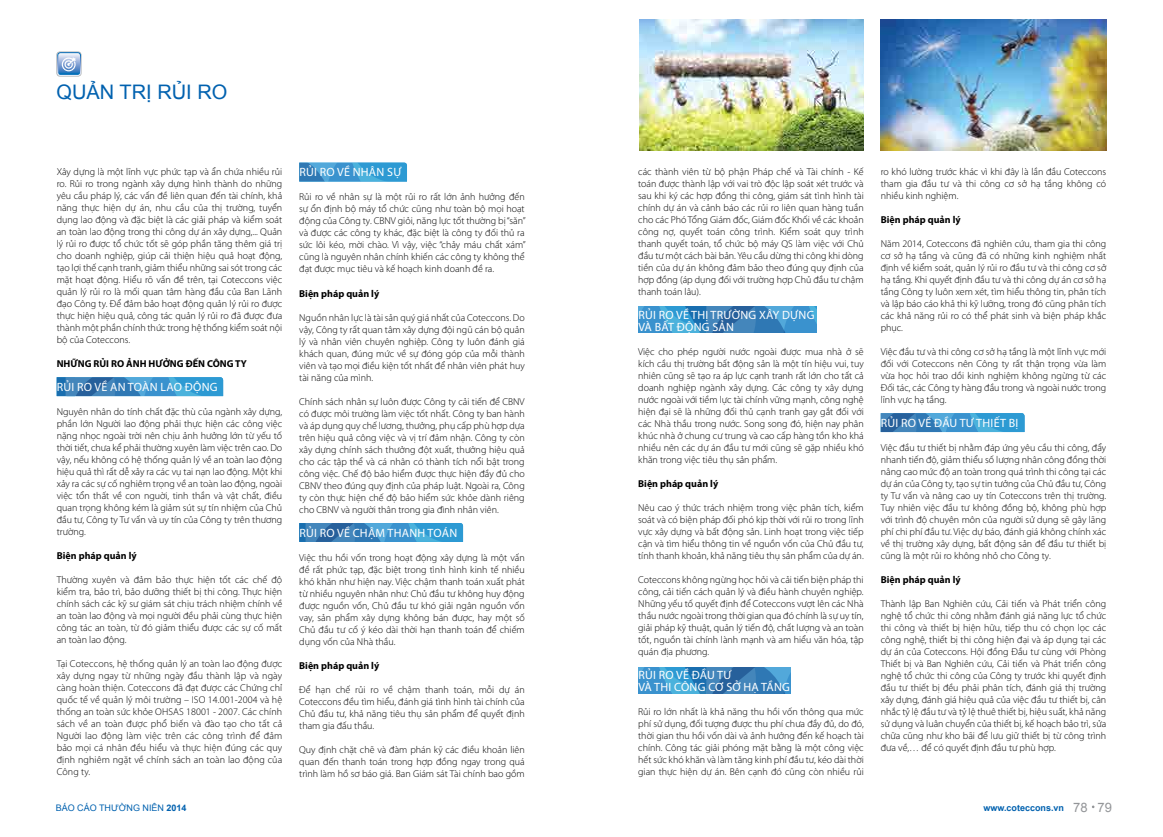
<style>
.page{position:relative;width:1163px;height:837px;background:#fff}
.page>*{position:absolute;margin:0;border:0;box-sizing:border-box;transform-origin:0 0}
.t1{font:20px "Arial";color:#0061af}
.t2{font:12px/12px "Myriad Pro";letter-spacing:.02em;color:#fff}
.t3{font:300 10px/12px "Myriad Pro";color:#000;text-align:justify}
.t4{font:700 10px "Myriad Pro";color:#000}
.t5{font:9px "Arial";color:#0061af}
.t6{font:700 9px "Arial";color:#0061af}
.s1{font-weight:700}
.s2{font-weight:400;font-size:13px;color:#939598}
</style>
<div class="page">
<svg style="left:299px;top:163px;width:108px;height:18px;background:#3897ce"></svg>
<svg style="left:299px;top:523px;width:164px;height:18px;background:#378bc3"></svg>
<svg style="left:880px;top:413px;width:144px;height:19px;background:#388ec5"></svg>
<svg style="left:638px;top:306px;width:178px;height:26px;background:#388ac2"></svg>
<svg style="left:638px;top:667px;width:152px;height:26px;background:#3888c0"></svg>
<svg style="left:57px;top:377px;width:166px;height:19px;background:#378bc3"></svg>
<svg style="left:57px;top:52px;width:24px;height:24px"></svg>
<img style="left:639px;top:19px;width:224px;height:131px">
<img style="left:880px;top:19px;width:226px;height:131px">
<h1 class="t1" style="left:57px;top:78px;width:172px">QUẢN TRỊ RỦI RO</h1>
<p class="t3" style="left:57px;top:165px;width:227px">Xây dựng là một lĩnh vực phức tạp và ẩn chứa nhiều rủi ro. Rủi ro trong ngành xây dựng hình thành do những yêu cầu pháp lý, các vấn đề liên quan đến tài chính, khả năng thực hiện dự án, nhu cầu của thị trường, tuyển dụng lao động và đặc biệt là các giải pháp và kiểm soát an toàn lao động trong thi công dự án xây dựng,... Quản lý rủi ro được tổ chức tốt sẽ góp phần tăng thêm giá trị cho doanh nghiệp, giúp cải thiện hiệu quả hoạt động, tạo lợi thế cạnh tranh, giảm thiểu những sai sót trong các mặt hoạt động. Hiểu rõ vấn đề trên, tại Coteccons việc quản lý rủi ro là mối quan tâm hàng đầu của Ban Lãnh đạo Công ty. Để đảm bảo hoạt động quản lý rủi ro được thực hiện hiệu quả, công tác quản lý rủi ro đã được đưa thành một phần chính thức trong hệ thống kiểm soát nội bộ của Coteccons.</p>
<p class="t4" style="left:57px;top:357px;width:191px">NHỮNG RỦI RO ẢNH HƯỞNG ĐẾN CÔNG TY</p>
<p class="t2" style="left:57px;top:381px;width:162px">RỦI RO VỀ AN TOÀN LAO ĐỘNG</p>
<p class="t3" style="left:57px;top:405px;width:227px">Nguyên nhân do tính chất đặc thù của ngành xây dựng, phần lớn Người lao động phải thực hiện các công việc nặng nhọc ngoài trời nên chịu ảnh hưởng lớn từ yếu tố thời tiết, chưa kể phải thường xuyên làm việc trên cao. Do vậy, nếu không có hệ thống quản lý về an toàn lao động hiệu quả thì rất dễ xảy ra các vụ tai nạn lao động. Một khi xảy ra các sự cố nghiêm trọng về an toàn lao động, ngoài việc tổn thất về con nguời, tinh thần và vật chất, điều quan trọng không kém là giảm sút sự tín nhiệm của Chủ đầu tư, Công ty Tư vấn và uy tín của Công ty trên thương trường.</p>
<p class="t4" style="left:57px;top:549px;width:81px">Biện pháp quản lý</p>
<p class="t3" style="left:57px;top:573px;width:227px">Thường xuyên và đảm bảo thực hiện tốt các chế độ kiểm tra, bảo trì, bảo dưỡng thiết bị thi công. Thực hiện chính sách các kỹ sư giám sát chịu trách nhiệm chính về an toàn lao động và mọi người đều phải cùng thực hiện công tác an toàn, từ đó giảm thiểu được các sự cố mất an toàn lao động.</p>
<p class="t3" style="left:57px;top:657px;width:227px">Tại Coteccons, hệ thống quản lý an toàn lao động được xây dựng ngay từ những ngày đầu thành lập và ngày càng hoàn thiện. Coteccons đã đạt được các Chứng chỉ quốc tế về quản lý môi trường – ISO 14.001-2004 và hệ thống an toàn sức khỏe OHSAS 18001 - 2007. Các chính sách về an toàn được phổ biến và đào tạo cho tất cả Người lao động làm việc trên các công trình để đảm bảo mọi cá nhân đều hiểu và thực hiện đúng các quy định nghiêm ngặt về chính sách an toàn lao động của Công ty.</p>
<p class="t2" style="left:299px;top:166px;width:104px">RỦI RO VỀ NHÂN SỰ</p>
<p class="t3" style="left:299px;top:191px;width:228px">Rủi ro về nhân sự là một rủi ro rất lớn ảnh hưởng đến sự ổn định bộ máy tổ chức cũng như toàn bộ mọi hoạt động của Công ty. CBNV giỏi, năng lực tốt thường bị “săn” và được các công ty khác, đặc biệt là công ty đối thủ ra sức lôi kéo, mời chào. Vì vậy, việc “chảy máu chất xám” cũng là nguyên nhân chính khiến các công ty không thể đạt được mục tiêu và kế hoạch kinh doanh đề ra.</p>
<p class="t4" style="left:299px;top:286px;width:81px">Biện pháp quản lý</p>
<p class="t3" style="left:299px;top:311px;width:227px">Nguồn nhân lực là tài sản quý giá nhất của Coteccons. Do vậy, Công ty rất quan tâm xây dựng đội ngũ cán bộ quản lý và nhân viên chuyên nghiệp. Công ty luôn đánh giá khách quan, đúng mức về sự đóng góp của mỗi thành viên và tạo mọi điều kiện tốt nhất để nhân viên phát huy tài năng của mình.</p>
<p class="t3" style="left:299px;top:395px;width:227px">Chính sách nhân sự luôn được Công ty cải tiến để CBNV có được môi trường làm việc tốt nhất. Công ty ban hành và áp dụng quy chế lương, thưởng, phụ cấp phù hợp dựa trên hiệu quả công việc và vị trí đảm nhận. Công ty còn xây dựng chính sách thưởng đột xuất, thưởng hiệu quả cho các tập thể và cá nhân có thành tích nổi bật trong công việc. Chế độ bảo hiểm được thực hiện đầy đủ cho CBNV theo đúng quy định của pháp luật. Ngoài ra, Công ty còn thực hiện chế độ bảo hiểm sức khỏe dành riêng cho CBNV và người thân trong gia đình nhân viên.</p>
<p class="t2" style="left:299px;top:526px;width:159px">RỦI RO VỀ CHẬM THANH TOÁN</p>
<p class="t3" style="left:299px;top:551px;width:227px">Việc thu hồi vốn trong hoạt động xây dựng là một vấn đề rất phức tạp, đặc biệt trong tình hình kinh tế nhiều khó khăn như hiện nay. Việc chậm thanh toán xuất phát từ nhiều nguyên nhân như: Chủ đầu tư không huy động được nguồn vốn, Chủ đầu tư khó giải ngân nguồn vốn vay, sản phẩm xây dựng không bán được, hay một số Chủ đầu tư cố ý kéo dài thời hạn thanh toán để chiếm dụng vốn của Nhà thầu.</p>
<p class="t4" style="left:299px;top:658px;width:81px">Biện pháp quản lý</p>
<p class="t3" style="left:299px;top:683px;width:227px">Để hạn chế rủi ro về chậm thanh toán, mỗi dự án Coteccons đều tìm hiểu, đánh giá tình hình tài chính của Chủ đầu tư, khả năng tiêu thụ sản phẩm để quyết định tham gia đấu thầu.</p>
<p class="t3" style="left:299px;top:743px;width:227px">Quy định chặt chẽ và đàm phán kỹ các điều khoản liên quan đến thanh toán trong hợp đồng ngay trong quá trình làm hồ sơ báo giá. Ban Giám sát Tài chính bao gồm</p>
<p class="t3" style="left:638px;top:165px;width:227px">các thành viên từ bộ phận Pháp chế và Tài chính - Kế toán được thành lập với vai trò độc lập soát xét trước và sau khi ký các hợp đồng thi công, giám sát tình hình tài chính dự án và cảnh báo các rủi ro liên quan hàng tuần cho các Phó Tổng Giám đốc, Giám đốc Khối về các khoản công nợ, quyết toán công trình. Kiểm soát quy trình thanh quyết toán, tổ chức bộ máy QS làm việc với Chủ đầu tư một cách bài bản. Yêu cầu dừng thi công khi dòng tiền của dự án không đảm bảo theo đúng quy định của hợp đồng (áp dụng đối với trường hợp Chủ đầu tư chậm thanh toán lâu).</p>
<p class="t2" style="left:638px;top:309px;width:178px">RỦI RO VỀ THỊ TRƯỜNG XÂY DỰNG<br>VÀ BẤT ĐỘNG SẢN</p>
<p class="t3" style="left:638px;top:345px;width:227px">Việc cho phép người nước ngoài được mua nhà ở sẽ kích cầu thị trường bất động sản là một tín hiệu vui, tuy nhiên cũng sẽ tạo ra áp lực cạnh tranh rất lớn cho tất cả doanh nghiệp ngành xây dựng. Các công ty xây dựng nước ngoài với tiềm lực tài chính vững mạnh, công nghệ hiện đại sẽ là những đối thủ cạnh tranh gay gắt đối với các Nhà thầu trong nước. Song song đó, hiện nay phân khúc nhà ở chung cư trung và cao cấp hàng tồn kho khá nhiều nên các dự án đầu tư mới cũng sẽ gặp nhiều khó khăn trong việc tiêu thụ sản phẩm.</p>
<p class="t4" style="left:638px;top:477px;width:81px">Biện pháp quản lý</p>
<p class="t3" style="left:638px;top:501px;width:227px">Nêu cao ý thức trách nhiệm trong việc phân tích, kiểm soát và có biện pháp đối phó kịp thời với rủi ro trong lĩnh vực xây dựng và bất động sản. Linh hoạt trong việc tiếp cận và tìm hiểu thông tin về nguồn vốn của Chủ đầu tư, tính thanh khoản, khả năng tiêu thụ sản phẩm của dự án.</p>
<p class="t3" style="left:638px;top:573px;width:227px">Coteccons không ngừng học hỏi và cải tiến biện pháp thi công, cải tiến cách quản lý và điều hành chuyên nghiệp.<br>Những yếu tố quyết định để Coteccons vượt lên các Nhà thầu nước ngoài trong thời gian qua đó chính là sự uy tín, giải pháp kỹ thuật, quản lý tiến độ, chất lượng và an toàn tốt, nguồn tài chính lành mạnh và am hiểu văn hóa, tập quán địa phương.</p>
<p class="t2" style="left:638px;top:669px;width:153px">RỦI RO VỀ ĐẦU TƯ<br>VÀ THI CÔNG CƠ SỞ HẠ TẦNG</p>
<p class="t3" style="left:638px;top:705px;width:227px">Rủi ro lớn nhất là khả năng thu hồi vốn thông qua mức phí sử dụng, đối tượng được thu phí chưa đầy đủ, do đó, thời gian thu hồi vốn dài và ảnh hưởng đến kế hoạch tài chính. Công tác giải phóng mặt bằng là một công việc hết sức khó khăn và làm tăng kinh phí đầu tư, kéo dài thời gian thực hiện dự án. Bên cạnh đó cũng còn nhiều rủi</p>
<p class="t3" style="left:880px;top:165px;width:227px">ro khó lường trước khác vì khi đây là lần đầu Coteccons tham gia đầu tư và thi công cơ sở hạ tầng không có nhiều kinh nghiệm.</p>
<p class="t4" style="left:880px;top:213px;width:81px">Biện pháp quản lý</p>
<p class="t3" style="left:880px;top:237px;width:227px">Năm 2014, Coteccons đã nghiên cứu, tham gia thi công cơ sở hạ tầng và cũng đã có những kinh nghiệm nhất định về kiểm soát, quản lý rủi ro đầu tư và thi công cơ sở hạ tầng. Khi quyết định đầu tư và thi công dự án cơ sở hạ tầng Công ty luôn xem xét, tìm hiểu thông tin, phân tích và lập báo cáo khả thi kỹ lưỡng, trong đó cũng phân tích các khả năng rủi ro có thể phát sinh và biện pháp khắc phục.</p>
<p class="t3" style="left:880px;top:345px;width:227px">Việc đầu tư và thi công cơ sở hạ tầng là một lĩnh vực mới đối với Coteccons nên Công ty rất thận trọng vừa làm vừa học hỏi trao dồi kinh nghiệm không ngừng từ các Đối tác, các Công ty hàng đầu trong và ngoài nước trong lĩnh vực hạ tầng.</p>
<p class="t2" style="left:880px;top:417px;width:139px">RỦI RO VỀ ĐẦU TƯ THIẾT BỊ</p>
<p class="t3" style="left:880px;top:441px;width:227px">Việc đầu tư thiết bị nhằm đáp ứng yêu cầu thi công, đẩy nhanh tiến độ, giảm thiểu số lượng nhân công đồng thời nâng cao mức độ an toàn trong quá trình thi công tại các dự án của Công ty, tạo sự tin tưởng của Chủ đầu tư, Công ty Tư vấn và nâng cao uy tín Coteccons trên thị trường.<br>Tuy nhiên việc đầu tư không đồng bộ, không phù hợp với trình độ chuyên môn của người sử dụng sẽ gây lãng phí chi phí đầu tư. Việc dự báo, đánh giá không chính xác về thị trường xây dựng, bất động sản để đầu tư thiết bị cũng là một rủi ro không nhỏ cho Công ty.</p>
<p class="t4" style="left:880px;top:573px;width:81px">Biện pháp quản lý</p>
<p class="t3" style="left:880px;top:597px;width:227px">Thành lập Ban Nghiên cứu, Cải tiến và Phát triển công nghệ tổ chức thi công nhằm đánh giá năng lực tổ chức thi công và thiết bị hiện hữu, tiếp thu có chọn lọc các công nghệ, thiết bị thi công hiện đại và áp dụng tại các dự án của Coteccons. Hội đồng Đầu tư cùng với Phòng Thiết bị và Ban Nghiên cứu, Cải tiến và Phát triển công nghệ tổ chức thi công của Công ty trước khi quyết định đầu tư thiết bị đều phải phân tích, đánh giá thị trường xây dựng, đánh giá hiệu quả của việc đầu tư thiết bị, cân nhắc tỷ lệ đầu tư và tỷ lệ thuê thiết bị, hiệu suất, khả năng sử dụng và luân chuyển của thiết bị, kế hoạch bảo trì, sửa chữa cũng như kho bãi để lưu giữ thiết bị từ công trình đưa về,… để có quyết định đầu tư phù hợp.</p>
<p class="t5" style="left:56px;top:801px;width:132px">BÁO CÁO THƯỜNG NIÊN <span class="s1">2014</span></p>
<p class="t6" style="left:983px;top:801px;width:130px">www.coteccons.vn <span class="s2">78 79</span></p>
</div>
